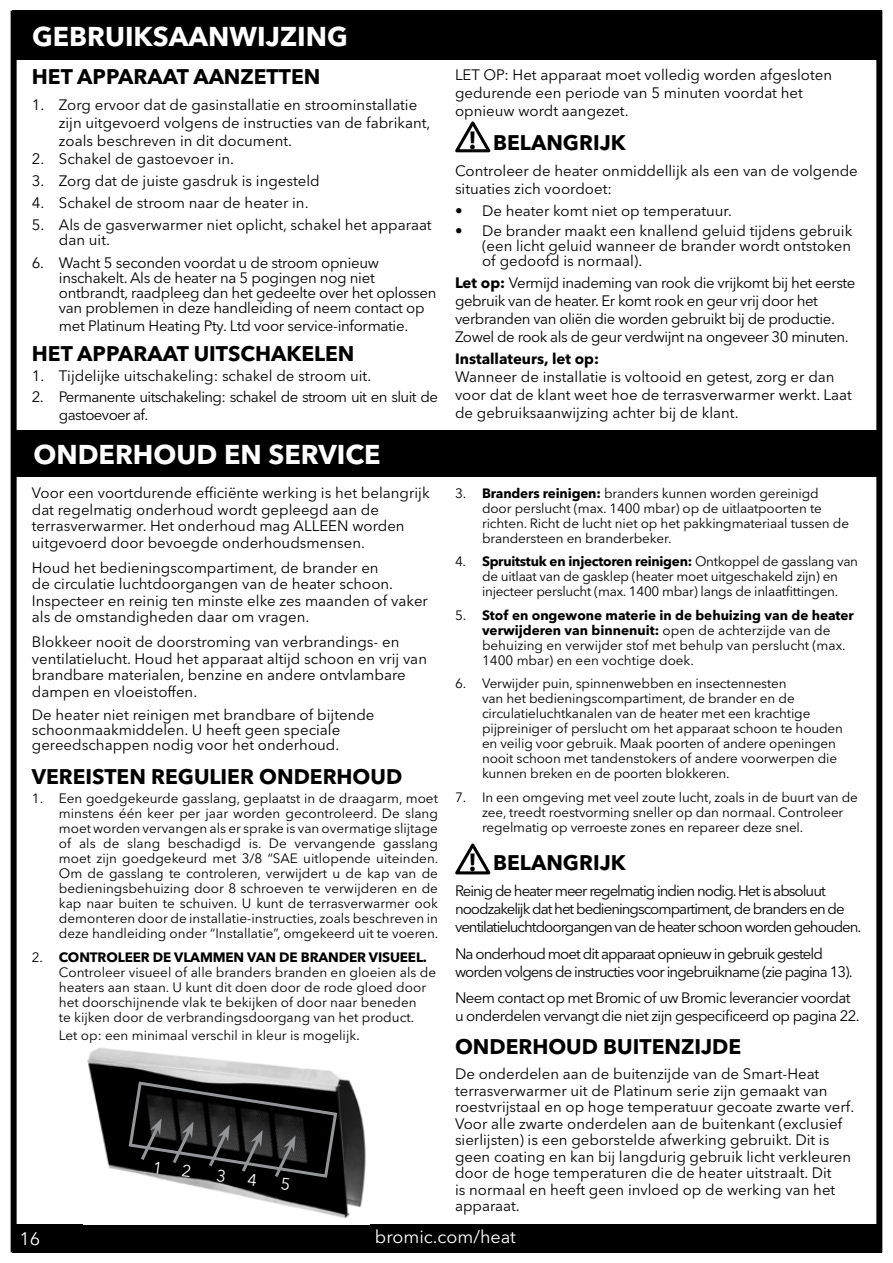
<style>
.page{position:relative;width:893px;height:1263px;background:#fff}
.page>*{position:absolute;margin:0;border:0;box-sizing:border-box;transform-origin:0 0}
.t1{font:700 27px "Avenir Next LT Pro";color:#fff}
.t2{font:700 25.95px "Myriad";color:#000}
.t3{font:700 21px "Avenir Next LT Pro";color:#000}
.t4{font:18px "Avenir Next LT Pro";color:#fff}
.t5{font:15px/16.5px "Avenir Next LT Pro";color:#000}
.t6{font:15px/15px "Avenir Next LT Pro";letter-spacing:-.02em;color:#000}
.t7{font:15px/18px "Avenir Next LT Pro";letter-spacing:-.03em;color:#000}
.t8{font:15px/18px "Avenir Next LT Pro";letter-spacing:-.04em;color:#000}
.t9{font:15px/18px "Avenir Next LT Pro";letter-spacing:-.065em;color:#000}
.t10{font:15px/18px "Avenir Next LT Pro";letter-spacing:-.06em;color:#000}
.t11{font:700 15px "Avenir Next LT Pro";color:#000}
.t12{font:13.5px/15px "Avenir Next LT Pro";letter-spacing:-.01em;color:#000}
.s1{font-weight:700}
.s2{font-size:15px}
</style>
<div class="page">
<div style="left:12px;top:1224px;width:870px;height:29px;background:#000"></div>
<div style="left:12px;top:10px;width:870px;height:50px;background:#000"></div>
<div style="left:11px;top:11px;width:871px;height:1241px;border:6px solid #000"></div>
<svg style="left:455px;top:121px;width:36px;height:32px"></svg>
<svg style="left:455px;top:843px;width:36px;height:32px"></svg>
<div style="left:14px;top:431px;width:867px;height:46px;background:#000"></div>
<img style="left:87px;top:1047px;width:279px;height:172px">
<svg style="left:127px;top:1080px;width:212px;height:110px;background:#2d2d2e"></svg>
<h1 class="t1" style="left:32px;top:25px;width:317px">GEBRUIKSAANWIJZING</h1>
<h3 class="t3" style="left:32px;top:67px;width:290px">HET APPARAAT AANZETTEN</h3>
<p class="t5" style="left:59px;top:96px;width:373px;line-height:18px;text-indent:-27px">1. Zorg ervoor dat de gasinstallatie en stroominstallatie zijn uitgevoerd volgens de instructies van de fabrikant, zoals beschreven in dit document.</p>
<p class="t5" style="left:32px;top:150px;width:204px">2. Schakel de gastoevoer in.</p>
<p class="t5" style="left:32px;top:172px;width:289px">3. Zorg dat de juiste gasdruk is ingesteld</p>
<p class="t5" style="left:32px;top:194px;width:278px">4. Schakel de stroom naar de heater in.</p>
<p class="t5" style="left:59px;top:217px;width:374px;line-height:15px;text-indent:-27px">5. Als de gasverwarmer niet oplicht, schakel het apparaat dan uit.</p>
<p class="t6" style="left:59px;top:256px;width:379px;text-indent:-27px">6. Wacht 5 seconden voordat u de stroom opnieuw inschakelt. Als de heater na 5 pogingen nog niet ontbrandt, raadpleeg dan het gedeelte over het oplossen van problemen in deze handleiding of neem contact op</p>
<p class="t6" style="left:59px;top:319px;width:351px">met Platinum Heating Pty. Ltd voor service-informatie.</p>
<h3 class="t3" style="left:32px;top:344px;width:324px">HET APPARAAT UITSCHAKELEN</h3>
<p class="t5" style="left:32px;top:368px;width:341px">1. Tijdelijke uitschakeling: schakel de stroom uit.</p>
<p class="t8" style="left:59px;top:388px;width:381px;text-indent:-27px">2. Permanente uitschakeling: schakel de stroom uit en sluit de gastoevoer af.</p>
<h1 class="t1" style="left:33px;top:443px;width:349px">ONDERHOUD EN SERVICE</h1>
<p class="t5" style="left:32px;top:485px;width:399px">Voor een voortdurende efficiënte werking is het belangrijk dat regelmatig onderhoud wordt gepleegd aan de terrasverwarmer. Het onderhoud mag ALLEEN worden uitgevoerd door bevoegde onderhoudsmensen.</p>
<p class="t5" style="left:32px;top:560px;width:398px">Houd het bedieningscompartiment, de brander en<br>de circulatie luchtdoorgangen van de heater schoon.<br>Inspecteer en reinig ten minste elke zes maanden of vaker als de omstandigheden daar om vragen.</p>
<p class="t5" style="left:32px;top:634px;width:397px">Blokkeer nooit de doorstroming van verbrandings- en ventilatielucht. Houd het apparaat altijd schoon en vrij van brandbare materialen, benzine en andere ontvlambare dampen en vloeistoffen.</p>
<p class="t5" style="left:32px;top:708px;width:344px;line-height:15px">De heater niet reinigen met brandbare of bijtende schoonmaakmiddelen. U heeft geen speciale gereedschappen nodig voor het onderhoud.</p>
<h3 class="t3" style="left:32px;top:768px;width:372px">VEREISTEN REGULIER ONDERHOUD</h3>
<p class="t12" style="left:59px;top:791px;width:381px;text-align:justify;text-indent:-27px">1. Een goedgekeurde gasslang, geplaatst in de draagarm, moet minstens één keer per jaar worden gecontroleerd. De slang moet worden vervangen als er sprake is van overmatige slijtage of als de slang beschadigd is. De vervangende gasslang moet zijn goedgekeurd met 3/8 “SAE uitlopende uiteinden.<br>Om de gasslang te controleren, verwijdert u de kap van de bedieningsbehuizing door 8 schroeven te verwijderen en de kap naar buiten te schuiven. U kunt de terrasverwarmer ook demonteren door de installatie-instructies, zoals beschreven in deze handleiding onder “Installatie”, omgekeerd uit te voeren.</p>
<p class="t12" style="left:59px;top:950px;width:379px;text-indent:-27px">2. <span class="s1">CONTROLEER DE VLAMMEN VAN DE BRANDER VISUEEL.<br></span>Controleer visueel of alle branders branden en gloeien als de heaters aan staan. U kunt dit doen door de rode gloed door het doorschijnende vlak te bekijken of door naar beneden<br>te kijken door de verbrandingsdoorgang van het product.</p>
<p class="t12" style="left:59px;top:1028px;width:303px">Let op: een minimaal verschil in kleur is mogelijk<span class="s2">.</span></p>
<p class="t5" style="left:455px;top:67px;width:379px;line-height:18px">LET OP: Het apparaat moet volledig worden afgesloten gedurende een periode van 5 minuten voordat het opnieuw wordt aangezet.</p>
<h2 class="t2" style="left:469px;top:124px;width:8px">!</h2>
<h3 class="t3" style="left:493px;top:134px;width:134px">BELANGRIJK</h3>
<p class="t5" style="left:455px;top:162px;width:404px;line-height:18px">Controleer de heater onmiddellijk als een van de volgende situaties zich voordoet:</p>
<p class="t5" style="left:455px;top:203px;width:279px">• De heater komt niet op temperatuur.</p>
<p class="t5" style="left:482px;top:223px;width:372px;line-height:15px;text-align:justify;text-indent:-27px">• De brander maakt een knallend geluid tijdens gebruik (een licht geluid wanneer de brander wordt ontstoken of gedoofd is normaal).</p>
<p class="t7" style="left:455px;top:274px;width:402px"><span class="s1">Let op:</span> Vermijd inademing van rook die vrijkomt bij het eerste gebruik van de heater. Er komt rook en geur vrij door het verbranden van oliën die worden gebruikt bij de productie.<br>Zowel de rook als de geur verdwijnt na ongeveer 30 minuten.</p>
<p class="t11" style="left:455px;top:352px;width:146px">Installateurs, let op:</p>
<p class="t5" style="left:455px;top:368px;width:398px;line-height:18px">Wanneer de installatie is voltooid en getest, zorg er dan voor dat de klant weet hoe de terrasverwarmer werkt. Laat de gebruiksaanwijzing achter bij de klant.</p>
<p class="t12" style="left:482px;top:486px;width:369px;text-indent:-27px">3. <span class="s1">Branders reinigen:</span> branders kunnen worden gereinigd door perslucht (max. 1400 mbar) op de uitlaatpoorten te richten. Richt de lucht niet op het pakkingmateriaal tussen de brandersteen en branderbeker.</p>
<p class="t12" style="left:455px;top:554px;width:405px;text-align:center">4. <span class="s1">Spruitstuk en injectoren reinigen:</span> Ontkoppel de gasslang van de uitlaat van de gasklep (heater moet uitgeschakeld zijn) en injecteer perslucht (max. 1400 mbar) langs de inlaatfittingen.</p>
<p class="t12" style="left:482px;top:608px;width:373px;text-indent:-27px">5. <span class="s1">Stof en ongewone materie in de behuizing van de heater verwijderen van binnenuit:</span> open de achterzijde van de behuizing en verwijder stof met behulp van perslucht (max.<br>1400 mbar) en een vochtige doek.</p>
<p class="t12" style="left:482px;top:676px;width:363px;text-indent:-27px">6. Verwijder puin, spinnenwebben en insectennesten<br>van het bedieningscompartiment, de brander en de circulatieluchtkanalen van de heater met een krachtige pijpreiniger of perslucht om het apparaat schoon te houden en veilig voor gebruik. Maak poorten of andere openingen nooit schoon met tandenstokers of andere voorwerpen die kunnen breken en de poorten blokkeren.</p>
<p class="t12" style="left:482px;top:790px;width:377px;text-indent:-27px">7. In een omgeving met veel zoute lucht, zoals in de buurt van de zee, treedt roestvorming sneller op dan normaal. Controleer regelmatig op verroeste zones en repareer deze snel.</p>
<h2 class="t2" style="left:469px;top:846px;width:8px">!</h2>
<h3 class="t3" style="left:493px;top:853px;width:134px">BELANGRIJK</h3>
<p class="t9" style="left:455px;top:882px;width:408px">Reinig de heater meer regelmatig indien nodig. Het is absoluut noodzakelijk dat het bedieningscompartiment, de branders en de ventilatieluchtdoorgangen van de heater schoon worden gehouden.</p>
<p class="t10" style="left:455px;top:945px;width:399px">Na onderhoud moet dit apparaat opnieuw in gebruik gesteld worden volgens de instructies voor ingebruikname (zie pagina 13).</p>
<p class="t8" style="left:455px;top:989px;width:406px">Neem contact op met Bromic of uw Bromic leverancier voordat u onderdelen vervangt die niet zijn gespecificeerd op pagina 22.</p>
<h3 class="t3" style="left:455px;top:1038px;width:288px">ONDERHOUD BUITENZIJDE</h3>
<p class="t5" style="left:455px;top:1066px;width:401px">De onderdelen aan de buitenzijde van de Smart-Heat terrasverwarmer uit de Platinum serie zijn gemaakt van roestvrijstaal en op hoge temperatuur gecoate zwarte verf.<br>Voor alle zwarte onderdelen aan de buitenkant (exclusief sierlijsten) is een geborstelde afwerking gebruikt. Dit is geen coating en kan bij langdurig gebruik licht verkleuren door de hoge temperaturen die de heater uitstraalt. Dit<br>is normaal en heeft geen invloed op de werking van het apparaat.</p>
<p class="t4" style="left:19px;top:1229px;width:22px">16</p>
<p class="t4" style="left:375px;top:1227px;width:143px">bromic.com/heat</p>
</div>
